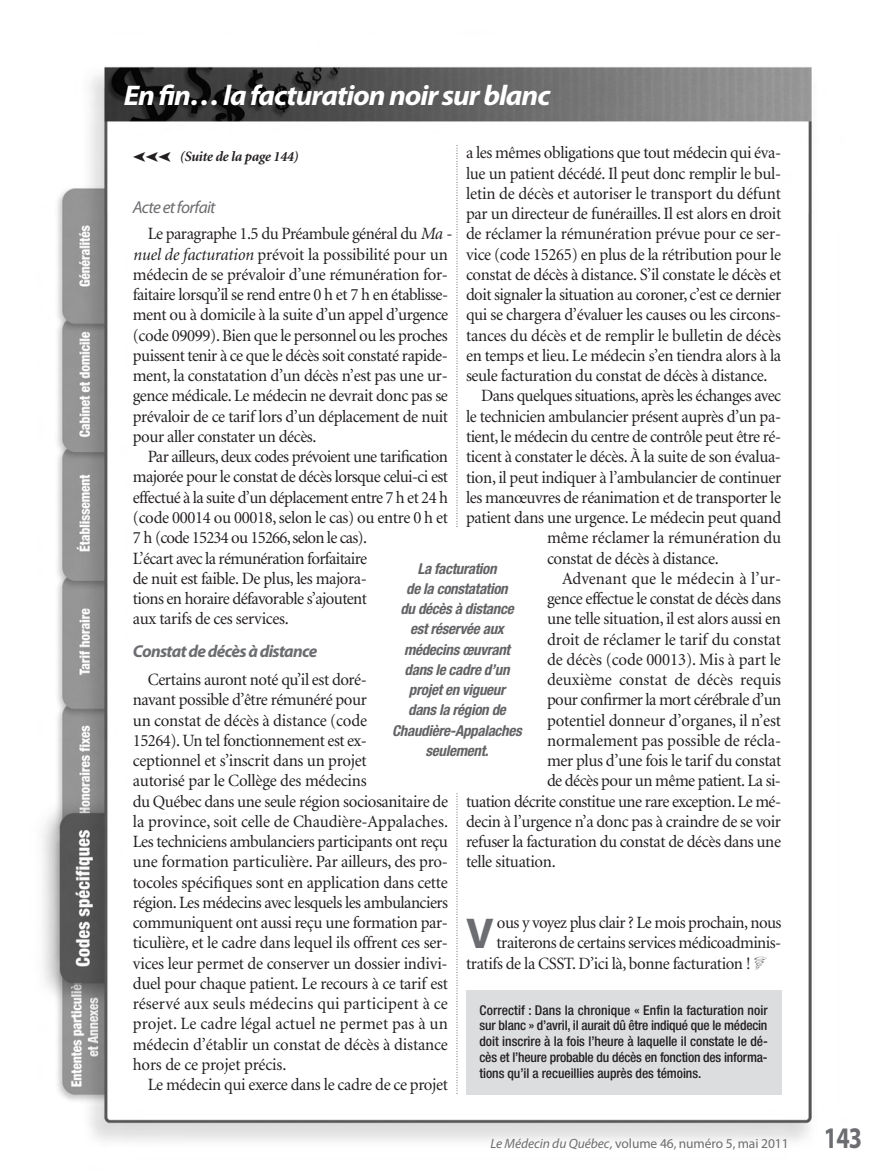
<style>
.page{position:relative;width:878px;height:1175px;background:#fff}
.page>*{position:absolute;margin:0;border:0;box-sizing:border-box;transform-origin:0 0}
.t1{font:700 43.35px "Myriad Pro";color:#6c6d70}
.t2{font:700 30px "Myriad Pro";color:#6c6d70;scale:.8 1}
.t3{font:italic 700 28.5px "Myriad Pro";letter-spacing:-.035em;color:#fff;scale:1.05 1}
.t4{font:17.25px/20.2px "Minion";letter-spacing:-.025em;color:#231f20}
.t5{font:17.25px "Minion";letter-spacing:-.005em;color:#231f20}
.t6{font:17.25px "Minion";color:#231f20}
.t7{font:17.25px "Minion";letter-spacing:.005em;color:#231f20}
.t8{font:italic 700 17.25px "Myriad Pro";letter-spacing:-.04em;color:#6c6d70}
.t9{font:italic 17.25px "Myriad Pro";letter-spacing:-.04em;color:#6c6d70}
.t10{font:italic 700 condensed 15px/20.2px "Helvetica Neue";letter-spacing:-.02em;color:#636366;text-align:center}
.t11{font:italic 700 14.25px "Minion";letter-spacing:-.02em;color:#231f20}
.t12{font:14.25px "Zapf Dingbats";color:#231f20}
.t13{font:500 condensed 13.5px/15.8px "Helvetica Neue";letter-spacing:-.005em;color:#231f20;text-align:justify}
.t14{font:13.5px "Myriad Pro";letter-spacing:-.005em;color:#6c6d70}
.s1{font-style:italic}
</style>
<div class="page">
<img style="left:43px;top:66px;width:769px;height:1076px">
<svg style="left:456px;top:794px;width:1px;height:300px"></svg>
<svg style="left:456px;top:146px;width:1px;height:381px"></svg>
<div style="left:380px;top:532px;width:153px;height:257px;background:#fff"></div>
<div style="left:466px;top:990px;width:315px;height:104px;background:#dcdddf"></div>
<div style="left:117px;top:144px;width:329px;height:54px;background:#fff"></div>
<svg style="left:754px;top:956px;width:12px;height:13px"></svg>
<h3 class="t3" style="left:124px;top:84px;width:408px">En fin… la facturation noir sur blanc</h3>
<p class="t4" style="left:466px;top:144px;width:316px">a les mêmes obligations que tout médecin qui éva-</p>
<p class="t4" style="left:466px;top:164px;width:317px">lue un patient décédé. Il peut donc remplir le bul-</p>
<p class="t5" style="left:466px;top:187px;width:316px">letin de décès et autoriser le transport du défunt</p>
<p class="t4" style="left:466px;top:205px;width:317px">par un directeur de funérailles. Il est alors en droit</p>
<p class="t4" style="left:466px;top:225px;width:316px">de réclamer la rémunération prévue pour ce ser-</p>
<p class="t4" style="left:466px;top:245px;width:317px">vice (code 15265) en plus de la rétribution pour le</p>
<p class="t4" style="left:466px;top:266px;width:317px">constat de décès à distance. S’il constate le décès et</p>
<p class="t4" style="left:466px;top:286px;width:317px">doit signaler la situation au coroner, c’est ce dernier</p>
<p class="t4" style="left:466px;top:306px;width:317px">qui se chargera d’évaluer les causes ou les circons-</p>
<p class="t4" style="left:466px;top:326px;width:316px">tances du décès et de remplir le bulletin de décès</p>
<p class="t4" style="left:466px;top:347px;width:317px">en temps et lieu. Le médecin s’en tiendra alors à la</p>
<p class="t4" style="left:466px;top:367px;width:303px">seule facturation du constat de décès à distance.</p>
<p class="t4" style="left:481px;top:387px;width:301px">Dans quelques situations, après les échanges avec</p>
<p class="t4" style="left:466px;top:407px;width:316px">le technicien ambulancier présent auprès d’un pa-</p>
<p class="t4" style="left:466px;top:428px;width:316px">tient, le médecin du centre de contrôle peut être ré-</p>
<p class="t4" style="left:466px;top:448px;width:316px">ticent à constater le décès. À la suite de son évalua-</p>
<p class="t4" style="left:466px;top:468px;width:317px">tion, il peut indiquer à l’ambulancier de continuer</p>
<p class="t4" style="left:466px;top:488px;width:316px">les manœuvres de réanimation et de transporter le</p>
<p class="t4" style="left:466px;top:509px;width:317px">patient dans une urgence. Le médecin peut quand</p>
<p class="t5" style="left:547px;top:531px;width:236px">même réclamer la rémunération du</p>
<p class="t4" style="left:547px;top:549px;width:173px">constat de décès à distance.</p>
<p class="t7" style="left:562px;top:571px;width:221px">Advenant que le médecin à l’ur-</p>
<p class="t4" style="left:547px;top:590px;width:235px">gence effectue le constat de décès dans</p>
<p class="t4" style="left:547px;top:610px;width:235px">une telle situation, il est alors aussi en</p>
<p class="t5" style="left:547px;top:632px;width:235px">droit de réclamer le tarif du constat</p>
<p class="t5" style="left:547px;top:652px;width:235px">de décès (code 00013). Mis à part le</p>
<p class="t6" style="left:547px;top:673px;width:236px">deuxième constat de décès requis</p>
<p class="t4" style="left:547px;top:691px;width:236px">pour confirmer la mort cérébrale d’un</p>
<p class="t4" style="left:547px;top:711px;width:235px">potentiel donneur d’organes, il n’est</p>
<p class="t5" style="left:547px;top:733px;width:235px">normalement pas possible de récla-</p>
<p class="t4" style="left:547px;top:752px;width:236px">mer plus d’une fois le tarif du constat</p>
<p class="t4" style="left:547px;top:772px;width:235px">de décès pour un même patient. La si-</p>
<p class="t4" style="left:466px;top:792px;width:317px">tuation décrite constitue une rare exception. Le mé-</p>
<p class="t4" style="left:466px;top:812px;width:316px">decin à l’urgence n’a donc pas à craindre de se voir</p>
<p class="t4" style="left:466px;top:833px;width:316px">refuser la facturation du constat de décès dans une</p>
<p class="t4" style="left:466px;top:853px;width:91px">telle situation.</p>
<p class="t11" style="left:179px;top:151px;width:120px">(Suite de la page 144)</p>
<p class="t12" style="left:171px;top:165px;width:40px;rotate:-180deg">➤➤➤</p>
<p class="t9" style="left:133px;top:200px;width:84px">Acte et forfait</p>
<p class="t4" style="left:133px;top:225px;width:320px;text-indent:15px">Le paragraphe 1.5 du Préambule général du <span class="s1">Ma - nuel de facturation</span> prévoit la possibilité pour un médecin de se prévaloir d’une rémunération for&shy;faitaire lorsqu’il se rend entre 0 h et 7 h en établisse - ment ou à domicile à la suite d’un appel d’urgence (code 09099). Bien que le personnel ou les proches puissent tenir à ce que le décès soit constaté rapide&shy;ment, la constatation d’un décès n’est pas une ur&shy;gence médicale. Le médecin ne devrait donc pas se prévaloir de ce tarif lors d’un déplacement de nuit pour aller constater un décès.</p>
<p class="t4" style="left:133px;top:448px;width:317px;text-indent:15px">Par ailleurs, deux codes prévoient une tarification majorée pour le constat de décès lorsque celui-ci est effectué à la suite d’un déplacement entre 7 h et 24 h (code 00014 ou 00018, selon le cas) ou entre 0 h et 7 h (code 15234 ou 15266, selon le cas).<br>L’écart avec la rémunération forfaitaire<br>de nuit est faible. De plus, les majora-<br>tions en horaire défavorable s’ajoutent<br>aux tarifs de ces services.</p>
<p class="t8" style="left:133px;top:645px;width:186px">Constat de décès à distance</p>
<p class="t4" style="left:133px;top:670px;width:317px;text-indent:15px">Certains auront noté qu’il est doré-<br>navant possible d’être rémunéré pour<br>un constat de décès à distance (code<br>15264). Un tel fonctionnement est ex-<br>ceptionnel et s’inscrit dans un projet<br>autorisé par le Col lège des médecins<br>du Québec dans une seule région sociosanitaire de la province, soit celle de Chaudière-Appalaches.<br>Les techniciens ambulanciers participants ont reçu une formation particulière. Par ailleurs, des pro&shy;tocoles spécifiques sont en application dans cette région. Les médecins avec lesquels les ambulanciers communiquent ont aussi reçu une formation par&shy;ticulière, et le cadre dans lequel ils offrent ces ser&shy;vices leur permet de conserver un dossier indivi&shy;duel pour chaque patient. Le recours à ce tarif est réservé aux seuls médecins qui participent à ce projet. Le cadre légal actuel ne permet pas à un médecin d’établir un constat de décès à distance hors de ce projet précis.</p>
<p class="t4" style="left:148px;top:1076px;width:302px">Le médecin qui exerce dans le cadre de ce projet</p>
<p class="t10" style="left:392px;top:559px;width:131px">La facturation<br>de la constatation<br>du décès à distance est réservée aux médecins œuvrant dans le cadre d’un projet en vigueur<br>dans la région de<br>Chaudière-Appalaches seulement.</p>
<h1 class="t1" style="left:466px;top:917px;width:29px">V</h1>
<p class="t4" style="left:497px;top:913px;width:286px">ous y voyez plus clair ? Le mois prochain, nous</p>
<p class="t4" style="left:496px;top:934px;width:286px">traiterons de certains services médicoadminis-</p>
<p class="t4" style="left:466px;top:954px;width:286px">tratifs de la CSST. D’ici là, bonne facturation !</p>
<p class="t13" style="left:479px;top:1003px;width:290px">Correctif : Dans la chronique « Enfin la facturation noir sur blanc » d’avril, il aurait dû être indiqué que le médecin doit inscrire à la fois l’heure à laquelle il constate le dé&shy;cès et l’heure probable du décès en fonction des informa&shy;tions qu’il a recueillies auprès des témoins.</p>
<p class="t14" style="left:490px;top:1138px;width:299px"><span class="s1">Le Médecin du Québec,</span> volume 46, numéro 5, mai 2011</p>
<h2 class="t2" style="left:823px;top:1126px;width:49px">143</h2>
</div>
